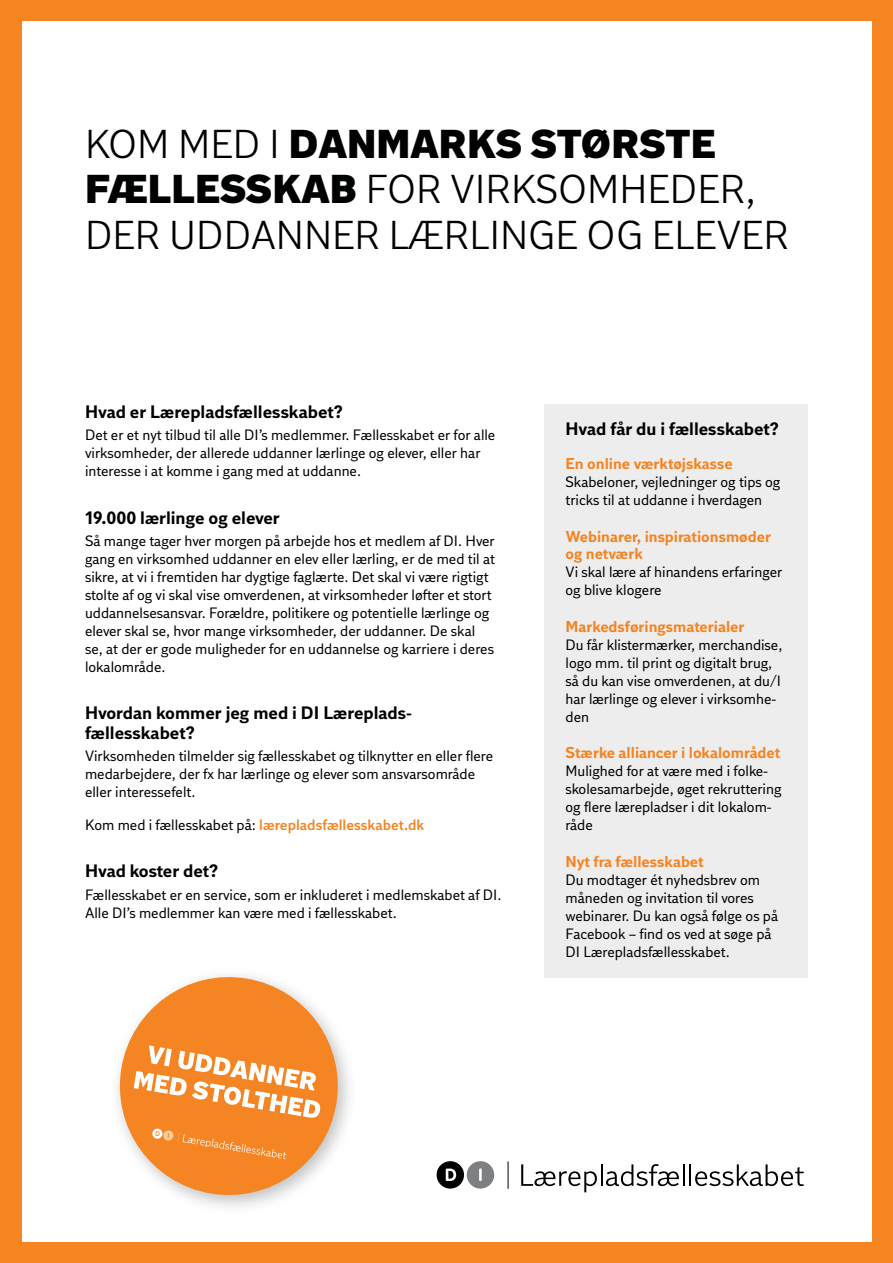
<style>
.page{position:relative;width:893px;height:1263px;background:#f58421}
.page>*{position:absolute;margin:0;border:0;box-sizing:border-box;transform-origin:0 0}
.t1{font:40.2px/45.5px "DI Sans";color:#000101}
.t2{font:700 18px/19.5px "DI Sans";color:#000}
.t3{font:700 15.75px/17.2px "DI Sans";color:#f58421}
.t4{font:15px/18px "DI Sans";color:#000}
.t5{font:600 15px "DI Sans";color:#f58421}
.s1{font-weight:900}
.s2{font-weight:400;color:#000}
</style>
<div class="page">
<div style="left:23px;top:21px;width:849px;height:1221px;background:#fff"></div>
<svg style="left:508px;top:1161px;width:1px;height:28px"></svg>
<div style="left:437px;top:1161px;width:27px;height:27px;background:#000;border-radius:50%"></div>
<svg style="left:446px;top:1168px;width:10px;height:13px"></svg>
<div style="left:467px;top:1161px;width:27px;height:27px;background:#7c8081;border-radius:50%"></div>
<svg style="left:479px;top:1168px;width:3px;height:13px"></svg>
<svg style="left:521px;top:1164px;width:76px;height:28px"></svg>
<hr style="left:601px;top:1164px;width:2px;height:22px;background:#000">
<svg style="left:606px;top:1164px;width:73px;height:22px"></svg>
<hr style="left:683px;top:1164px;width:2px;height:22px;background:#000">
<hr style="left:689px;top:1164px;width:2px;height:22px;background:#000">
<svg style="left:695px;top:1164px;width:109px;height:22px"></svg>
<svg style="left:117px;top:975px;width:229px;height:228px;fill:#f58423"></svg>
<svg style="left:134px;top:1045px;width:187px;height:73px"></svg>
<svg style="left:152px;top:1128px;width:134px;height:31px;background:#f58d33"></svg>
<div style="left:544px;top:405px;width:264px;height:573px;background:#ededee"></div>
<h1 class="t1" style="left:85px;top:120px;width:705px">KOM MED I <span class="s1">DANMARKS STØRSTE<br>FÆLLESSKAB</span> FOR VIRKSOMHEDER,<br>DER UDDANNER LÆRLINGE OG ELEVER</h1>
<p class="t2" style="left:85px;top:402px;width:260px">Hvad er Lærepladsfællesskabet?</p>
<p class="t4" style="left:85px;top:426px;width:412px">Det er et nyt tilbud til alle DI’s medlemmer. Fællesskabet er for alle virksomheder, der allerede uddanner lærlinge og elever, eller har interesse i at komme i gang med at uddanne.</p>
<p class="t2" style="left:85px;top:508px;width:196px">19.000 lærlinge og elever</p>
<p class="t4" style="left:85px;top:532px;width:411px">Så mange tager hver morgen på arbejde hos et medlem af DI. Hver gang en virksomhed uddanner en elev eller lærling, er de med til at sikre, at vi i fremtiden har dygtige faglærte. Det skal vi være rigtigt stolte af og vi skal vise omverdenen, at virksomheder løfter et stort uddannelsesansvar. Forældre, politikere og potentielle lærlinge og elever skal se, hvor mange virksomheder, der uddanner. De skal se, at der er gode muligheder for en uddannelse og karriere i deres lokalområde.</p>
<p class="t2" style="left:85px;top:703px;width:329px">Hvordan kommer jeg med i DI Læreplads&shy;fællesskabet?</p>
<p class="t4" style="left:85px;top:747px;width:410px">Virksomheden tilmelder sig fællesskabet og tilknytter en eller flere medarbejdere, der fx har lærlinge og elever som ansvarsområde eller interessefelt.</p>
<p class="t5" style="left:85px;top:815px;width:341px"><span class="s2">Kom med i fællesskabet på:</span> lærepladsfællesskabet.dk</p>
<p class="t2" style="left:85px;top:861px;width:135px">Hvad koster det?</p>
<p class="t4" style="left:85px;top:885px;width:418px">Fællesskabet er en service, som er inkluderet i medlemskabet af DI.<br>Alle DI’s medlemmer kan være med i fællesskabet.</p>
<p class="t2" style="left:566px;top:419px;width:215px">Hvad får du i fællesskabet?</p>
<p class="t3" style="left:566px;top:455px;width:169px">En online værktøjskasse</p>
<p class="t4" style="left:566px;top:473px;width:216px">Skabeloner, vejledninger og tips og tricks til at uddanne i hverdagen</p>
<p class="t3" style="left:566px;top:528px;width:207px">Webinarer, inspirationsmøder og netværk</p>
<p class="t4" style="left:566px;top:563px;width:218px">Vi skal lære af hinandens erfaringer og blive klogere</p>
<p class="t3" style="left:566px;top:618px;width:180px">Markedsføringsmaterialer</p>
<p class="t4" style="left:566px;top:635px;width:218px">Du får klistermærker, merchandise, logo mm. til print og digitalt brug, så du kan vise omverdenen, at du/I har lærlinge og elever i virksomhe&shy;den</p>
<p class="t3" style="left:566px;top:744px;width:216px">Stærke alliancer i lokalområdet</p>
<p class="t4" style="left:566px;top:762px;width:217px">Mulighed for at være med i folke&shy;skolesamarbejde, øget rekruttering og flere lærepladser i dit lokalom&shy;råde</p>
<p class="t3" style="left:566px;top:853px;width:140px">Nyt fra fællesskabet</p>
<p class="t4" style="left:566px;top:870px;width:214px">Du modtager ét nyhedsbrev om måneden og invitation til vores webinarer. Du kan også følge os på<br>Facebook – find os ved at søge på<br>DI Lærepladsfællesskabet.</p>
</div>
